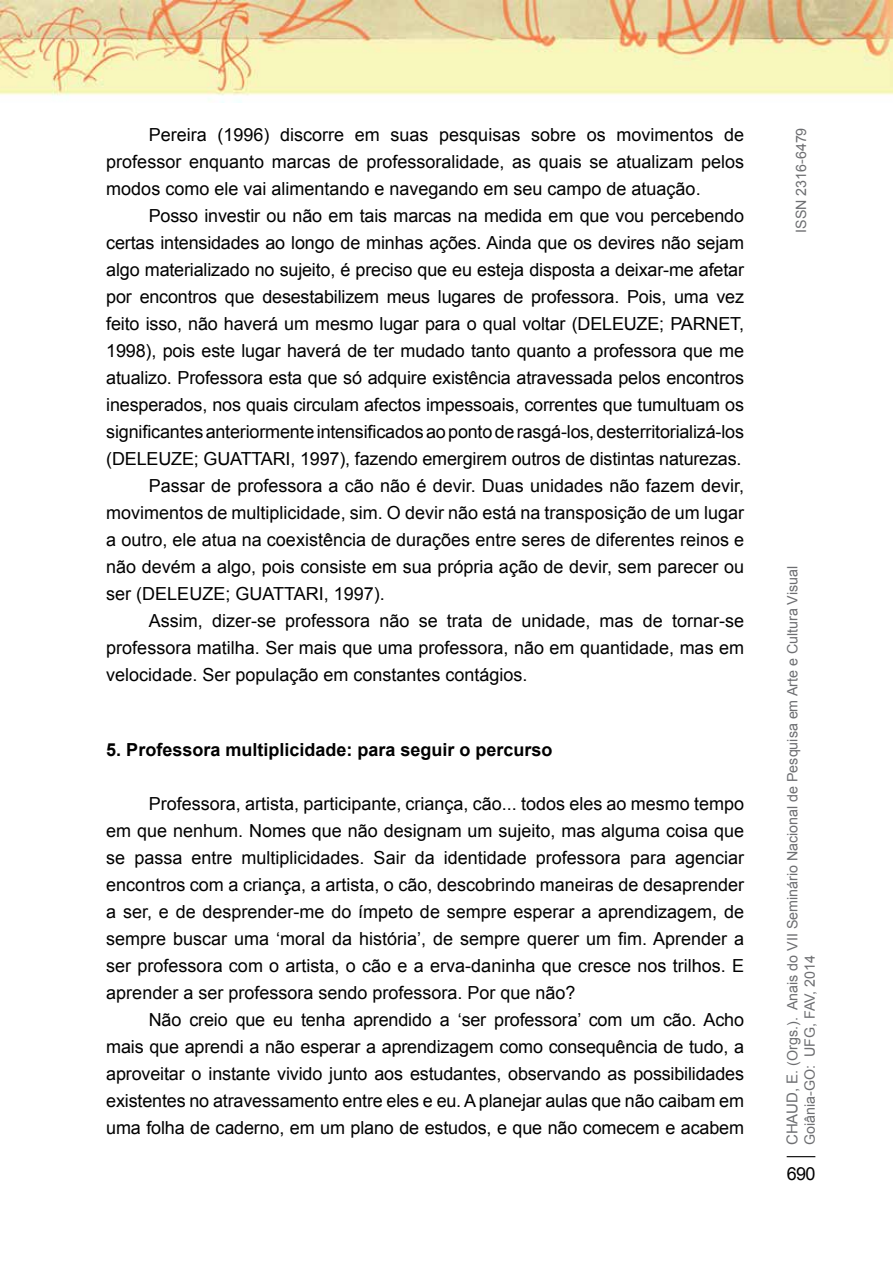
<style>
.page{position:relative;width:893px;height:1263px;background:#fff}
.page>*{position:absolute;margin:0;border:0;box-sizing:border-box;transform-origin:0 0}
.t1{font:18px/27px "Arial";letter-spacing:-.01em;color:#000;text-align:justify}
.t2{font:700 18px "Arial";color:#000}
.t3{font:14.25px/17.1px "Arial";color:#6d6e71}
.s1{font-size:15px}
</style>
<div class="page">
<svg style="left:787px;top:1156px;width:28px;height:1px"></svg>
<img style="left:0;top:0;width:893px;height:102px">
<p class="t1" style="left:106px;top:121px;width:639px;text-indent:43px">Pereira (1996) discorre em suas pesquisas sobre os movimentos de professor enquanto marcas de professoralidade, as quais se atualizam pelos modos como ele vai alimentando e navegando em seu campo de atuação.</p>
<p class="t1" style="left:149px;top:202px;width:597px">Posso investir ou não em tais marcas na medida em que vou percebendo</p>
<p class="t1" style="left:106px;top:229px;width:639px">certas intensidades ao longo de minhas ações. Ainda que os devires não sejam</p>
<p class="t1" style="left:106px;top:256px;width:639px">algo materializado no sujeito, é preciso que eu esteja disposta a deixar-me afetar</p>
<p class="t1" style="left:106px;top:283px;width:639px">por encontros que desestabilizem meus lugares de professora. Pois, uma vez</p>
<p class="t1" style="left:106px;top:310px;width:639px">feito isso, não haverá um mesmo lugar para o qual voltar (DELEUZE; PARNET,</p>
<p class="t1" style="left:106px;top:337px;width:639px">1998), pois este lugar haverá de ter mudado tanto quanto a professora que me</p>
<p class="t1" style="left:106px;top:364px;width:639px">atualizo. Professora esta que só adquire existência atravessada pelos encontros</p>
<p class="t1" style="left:106px;top:391px;width:639px">inesperados, nos quais circulam afectos impessoais, correntes que tumultuam os</p>
<p class="t1" style="left:106px;top:418px;width:639px">significantes anteriormente intensificados ao ponto de rasgá-los, desterritorializá-los</p>
<p class="t1" style="left:106px;top:445px;width:637px">(DELEUZE; GUATTARI, 1997), fazendo emergirem outros de distintas naturezas.</p>
<p class="t1" style="left:149px;top:472px;width:597px">Passar de professora a cão não é devir. Duas unidades não fazem devir,</p>
<p class="t1" style="left:106px;top:499px;width:639px">movimentos de multiplicidade, sim. O devir não está na transposição de um lugar</p>
<p class="t1" style="left:106px;top:526px;width:639px">a outro, ele atua na coexistência de durações entre seres de diferentes reinos e</p>
<p class="t1" style="left:106px;top:553px;width:639px">não devém a algo, pois consiste em sua própria ação de devir, sem parecer ou</p>
<p class="t1" style="left:106px;top:580px;width:280px">ser (DELEUZE; GUATTARI, 1997).</p>
<p class="t1" style="left:149px;top:607px;width:597px">Assim, dizer-se professora não se trata de unidade, mas de tornar-se</p>
<p class="t1" style="left:106px;top:634px;width:639px">professora matilha. Ser mais que uma professora, não em quantidade, mas em</p>
<p class="t1" style="left:106px;top:661px;width:423px">velocidade. Ser população em constantes contágios.</p>
<p class="t2" style="left:106px;top:738px;width:448px">5. Professora multiplicidade: para seguir o percurso</p>
<p class="t1" style="left:106px;top:791px;width:639px;text-indent:43px">Professora, artista, participante, criança, cão... todos eles ao mesmo tempo em que nenhum. Nomes que não designam um sujeito, mas alguma coisa que se passa entre multiplicidades. Sair da identidade professora para agenciar encontros com a criança, a artista, o cão, descobrindo maneiras de desaprender a ser, e de desprender-me do ímpeto de sempre esperar a aprendizagem, de sempre buscar uma ‘moral da história’, de sempre querer um fim. Aprender a ser professora com o artista, o cão e a erva-daninha que cresce nos trilhos. E aprender a ser professora sendo professora. Por que não?</p>
<p class="t1" style="left:106px;top:1007px;width:639px;text-indent:43px">Não creio que eu tenha aprendido a ‘ser professora’ com um cão. Acho mais que aprendi a não esperar a aprendizagem como consequência de tudo, a aproveitar o instante vivido junto aos estudantes, observando as possibilidades existentes no atravessamento entre eles e eu. A planejar aulas que não caibam em uma folha de caderno, em um plano de estudos, e que não comecem e acabem</p>
<p class="t3" style="left:793px;top:233px;width:107px;rotate:-90deg">ISSN 2316-6479</p>
<p class="t3" style="left:784px;top:1145px;width:581px;rotate:-90deg"><span class="s1">Chaud, E</span>. (Orgs.). Anais do VII Seminário Nacional de Pesquisa em Arte e Cultura Visual<br>Goiânia-GO: U FG, FAV, 2014</p>
<p class="t1" style="left:787px;top:1160px;width:30px">690</p>
</div>
